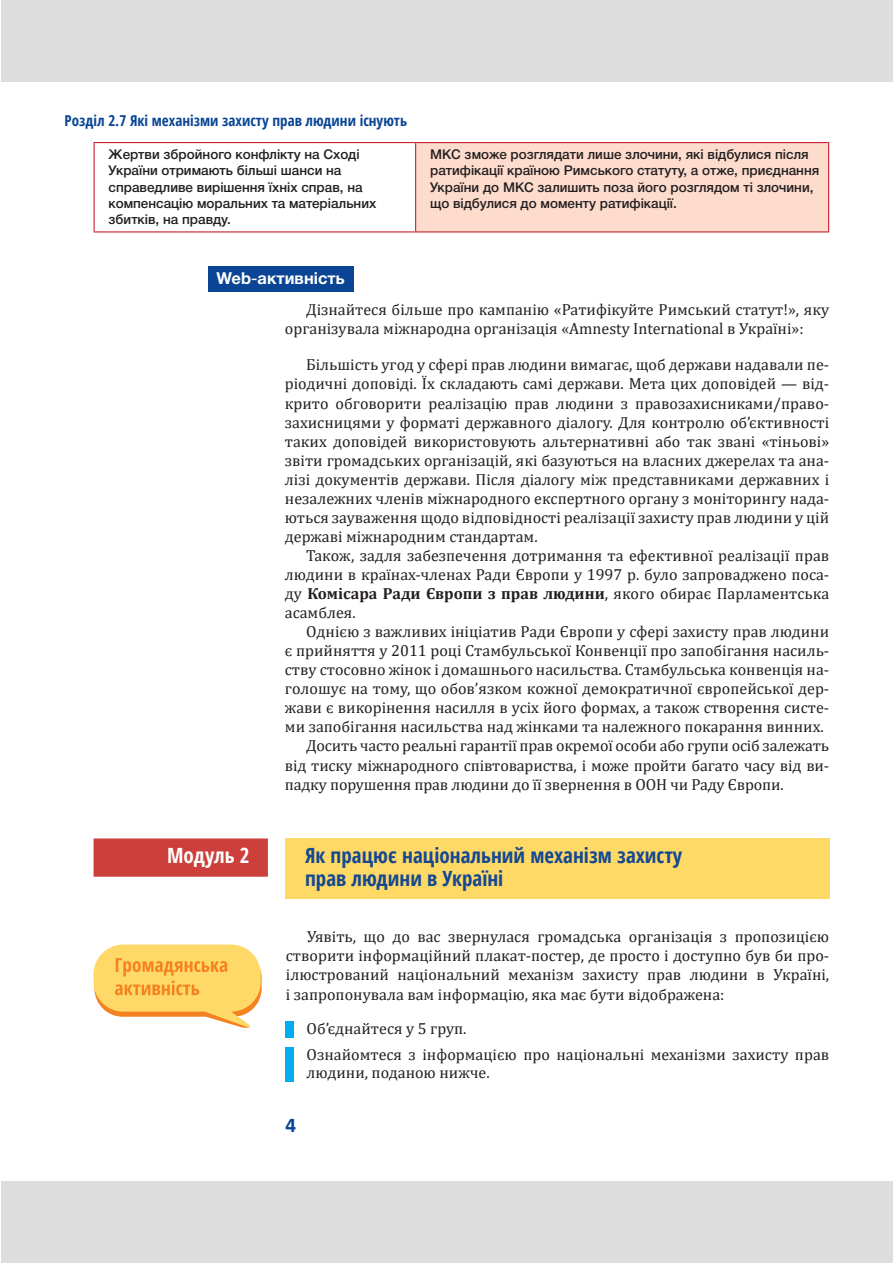
<style>
.page{position:relative;width:893px;height:1263px;background:#fff}
.page>*{position:absolute;margin:0;border:0;box-sizing:border-box;transform-origin:0 0}
.МОДУЛЬ_2{font:700 condensed 21px/22.5px "Open Sans";color:#154892}
.МОДУЛЬ_2-2{font:700 condensed 21px "Open Sans";color:#fff}
.t1{font:700 21px "Calibri";color:#094594}
.WEB_активність{font:16.5px "Helvetica 7 Bold";color:#fff}
.Body_text{font:16.05px/19px "Cambria";color:#231f20;text-align:justify}
.БОДІ_в_ТАБЛ{font:16.05px/19px "Cambria";color:#231f20;text-align:justify}
.ЗАВДАННЯ{font:16.05px/18px "Cambria";color:#231f20}
.t2{font:700 condensed 15px "Open Sans";color:#094594}
.Термін_в_таблиці{font:13.5px/16.2px "Helvetica 6 Medium";color:#231f20}
.s1{font-family:"Helvetica 5 Normal"}
.s2{font-weight:700}
</style>
<div class="page">
<div style="left:1px;top:0;width:892px;height:82px;background:#ddddde"></div>
<div style="left:1px;top:1181px;width:892px;height:81px;background:#ddddde"></div>
<div style="left:208px;top:266px;width:145px;height:25px;background:#094594"></div>
<div style="left:285px;top:838px;width:544px;height:61px;background:#fed965"></div>
<div style="left:94px;top:838px;width:174px;height:39px;background:#cd3f3a"></div>
<div style="left:285px;top:1021px;width:8px;height:16px;background:#00aeef"></div>
<div style="left:285px;top:1048px;width:8px;height:34px;background:#00aeef"></div>
<div style="left:416px;top:143px;width:413px;height:89px;background:#fddcce"></div>
<hr style="left:94px;top:142px;width:322px;height:1px;background:#c82430">
<hr style="left:94px;top:143px;width:1px;height:88px;background:#c82430">
<hr style="left:416px;top:142px;width:413px;height:1px;background:#c82430">
<hr style="left:415px;top:143px;width:1px;height:88px;background:#c82430">
<hr style="left:828px;top:143px;width:1px;height:88px;background:#c82430">
<hr style="left:94px;top:231px;width:322px;height:1px;background:#c82430">
<hr style="left:416px;top:231px;width:413px;height:1px;background:#c82430">
<svg style="left:94px;top:944px;width:168px;height:84px"></svg>
<p class="t2" style="left:65px;top:110px;width:344px">Розділ 2.7 Які механізми захисту прав людини існують</p>
<p class="Термін_в_таблиці" style="left:109px;top:146px;width:269px">Жертви збройного конфлікту на Сході України отримають більші шанси на справедливе вирішення їхніх справ, на компенсацію моральних та матеріальних збитків, на правду.</p>
<p class="Термін_в_таблиці" style="left:430px;top:146px;width:391px">МКС зможе розглядати лише злочини, які відбулися після ратифікації країною Римського статуту, а отже, приєднання України до МКС залишить поза його розглядом ті злочини, що відбулися до моменту ратифікації.</p>
<p class="WEB_активність" style="left:217px;top:269px;width:130px">Web<span class="s1">-</span>активність</p>
<p class="Body_text" style="left:285px;top:300px;width:546px;text-indent:21px">Дізнайтеся більше про кампанію «Ратифікуйте Римський статут!», яку організувала міжнародна організація «Аmnesty International в Україні»:</p>
<p class="Body_text" style="left:285px;top:355px;width:546px;text-indent:21px">Більшість угод у сфері прав людини вимагає, щоб держави надавали пе&shy;ріодичні доповіді. Їх складають самі держави. Мета цих доповідей — від&shy;крито обговорити реалізацію прав людини з правозахисниками/право&shy;захисницями у форматі державного діалогу. Для контролю об’єктивності таких доповідей використовують альтернативні або так звані «тіньові» звіти громадських організацій, які базуються на власних джерелах та ана&shy;лізі документів держави. Після діалогу між представниками державних і незалежних членів міжнародного експертного органу з моніторингу нада&shy;ються зауваження щодо відповідності реалізації захисту прав людини у цій державі міжнародним стандартам.</p>
<p class="Body_text" style="left:285px;top:546px;width:546px;text-indent:21px">Також, задля забезпечення дотримання та ефективної реалізації прав людини в країнах-членах Ради Європи у 1997 р. було запроваджено поса&shy;ду <span class="s2">Комісара Ради Європи з прав людини</span>, якого обирає Парламентська асамблея.</p>
<p class="Body_text" style="left:285px;top:622px;width:546px;text-indent:21px">Однією з важливих ініціатив Ради Європи у сфері захисту прав людини є прийняття у 2011 році Стамбульської Конвенції про запобігання насиль&shy;ству стосовно жінок і домашнього насильства. Стамбульська конвенція на&shy;голошує на тому, що обов’язком кожної демократичної європейської дер&shy;жави є викорінення насилля в усіх його формах, а також створення систе&shy;ми запобігання насильства над жінками та належного покарання винних.</p>
<p class="Body_text" style="left:285px;top:736px;width:546px;text-indent:21px">Досить часто реальні гарантії прав окремої особи або групи осіб залежать від тиску міжнародного співтовариства, і може пройти багато часу від ви&shy;падку порушення прав людини до її звернення в ООН чи Раду Європи.</p>
<p class="МОДУЛЬ_2-2" style="left:167px;top:841px;width:84px">Модуль 2</p>
<p class="МОДУЛЬ_2" style="left:305px;top:844px;width:379px">Як працює національний механізм захисту прав людини в Україні</p>
<p class="БОДІ_в_ТАБЛ" style="left:286px;top:927px;width:545px;text-indent:21px">Уявіть, що до вас звернулася громадська організація з пропозицією створити інформаційний плакат-постер, де просто і доступно був би про&shy;ілюстрований національний механізм захисту прав людини в Україні, і запропонувала вам інформацію, яка має бути відображена:</p>
<p class="ЗАВДАННЯ" style="left:307px;top:1019px;width:161px">Об’єднайтеся у 5 груп.</p>
<p class="ЗАВДАННЯ" style="left:307px;top:1046px;width:524px">Ознайомтеся з інформацією про національні механізми захисту прав людини, поданою нижче.</p>
<h1 class="t1" style="left:286px;top:1110px;width:12px">4</h1>
</div>
